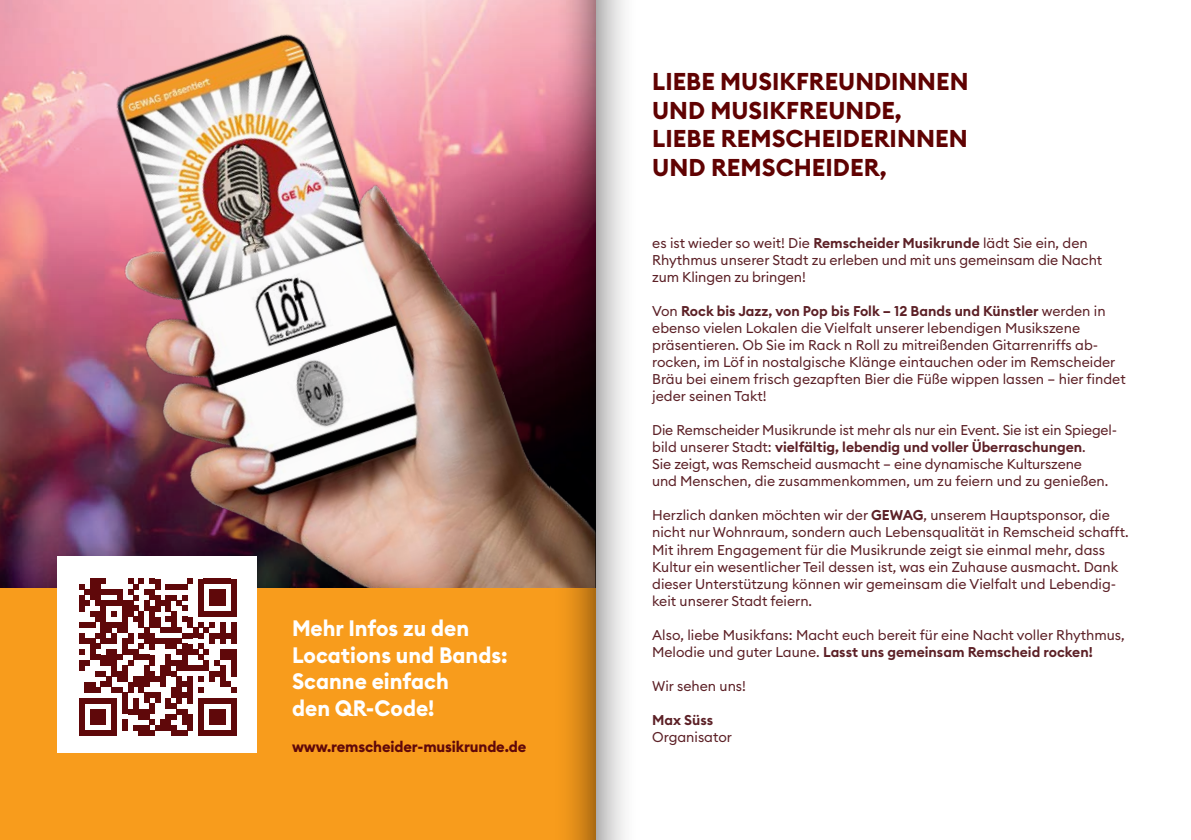
<style>
.page{position:relative;width:1191px;height:840px;background:#fff}
.page>*{position:absolute;margin:0;border:0;box-sizing:border-box;transform-origin:0 0}
.t1{font:700 24px/28.8px "Euclid Circular B";color:#600202}
.t2{font:700 22px/26.4px "Euclid Circular B";color:#fff}
.t3{font:700 15px "Euclid Circular B";letter-spacing:-.01em;color:#5f080a}
.t4{font:14px/17px "Euclid Circular B";color:#5c2026}
.t5{font:600 14px "Euclid Circular B";color:#5c2026}
.s1{font-weight:600}
</style>
<div class="page">
<img style="left:0;top:0;width:551px;height:588px">
<div style="left:0;top:588px;width:595px;height:251px;background:#f89c1c"></div>
<svg style="left:57px;top:556px;width:199px;height:196px;background:#c6a7a7"></svg>
<div style="left:595px;top:0;width:44px;height:839px;background:linear-gradient(to right,#b9b8b9,#fff)"></div>
<svg style="left:551px;top:0;width:44px;height:839px;background:#8b4e34"></svg>
<p class="t2" style="left:292px;top:615px;width:217px">Mehr Infos zu den<br>Locations und Bands:<br>Scanne einfach<br>den QR-Code!</p>
<p class="t3" style="left:292px;top:737px;width:236px">www.remscheider-musikrunde.de</p>
<p class="t1" style="left:652px;top:67px;width:318px">LIEBE MUSIKFREUNDINNEN<br>UND MUSIKFREUNDE,</p>
<p class="t1" style="left:652px;top:125px;width:317px">LIEBE REMSCHEIDERINNEN<br>UND REMSCHEIDER,</p>
<p class="t4" style="left:652px;top:234px;width:451px">es ist wieder so weit! Die <span class="s1">Remscheider Musikrunde</span> lädt Sie ein, den<br>Rhythmus unserer Stadt zu erleben und mit uns gemeinsam die Nacht zum Klingen zu bringen!</p>
<p class="t4" style="left:652px;top:302px;width:475px">Von <span class="s1">Rock bis Jazz, von Pop bis Folk – 12 Bands und Künstler</span> werden in ebenso vielen Lokalen die Vielfalt unserer lebendigen Musikszene präsentieren. Ob Sie im Rack n Roll zu mitreißenden Gitarrenriffs ab&shy;rocken, im Löf in nostalgische Klänge eintauchen oder im Remscheider Bräu bei einem frisch gezapften Bier die Füße wippen lassen – hier findet jeder seinen Takt!</p>
<p class="t4" style="left:652px;top:421px;width:466px">Die Remscheider Musikrunde ist mehr als nur ein Event. Sie ist ein Spiegel&shy;bild unserer Stadt: <span class="s1">vielfältig, lebendig und voller Überraschungen</span>.<br>Sie zeigt, was Remscheid ausmacht – eine dynamische Kulturszene<br>und Menschen, die zusammenkommen, um zu feiern und zu genießen.</p>
<p class="t4" style="left:652px;top:506px;width:478px">Herzlich danken möchten wir der <span class="s1">GEWAG</span>, unserem Hauptsponsor, die nicht nur Wohnraum, sondern auch Lebensqualität in Remscheid schafft.<br>Mit ihrem Engagement für die Musikrunde zeigt sie einmal mehr, dass Kultur ein wesentlicher Teil dessen ist, was ein Zuhause ausmacht. Dank dieser Unterstützung können wir gemeinsam die Vielfalt und Lebendig&shy;keit unserer Stadt feiern.</p>
<p class="t4" style="left:652px;top:625px;width:474px">Also, liebe Musikfans: Macht euch bereit für eine Nacht voller Rhythmus,<br>Melodie und guter Laune. <span class="s1">Lasst uns gemeinsam Remscheid rocken!</span></p>
<p class="t4" style="left:652px;top:676px;width:95px">Wir sehen uns!</p>
<p class="t5" style="left:652px;top:710px;width:62px">Max Süss</p>
<p class="t4" style="left:652px;top:727px;width:81px">Organisator</p>
</div>
